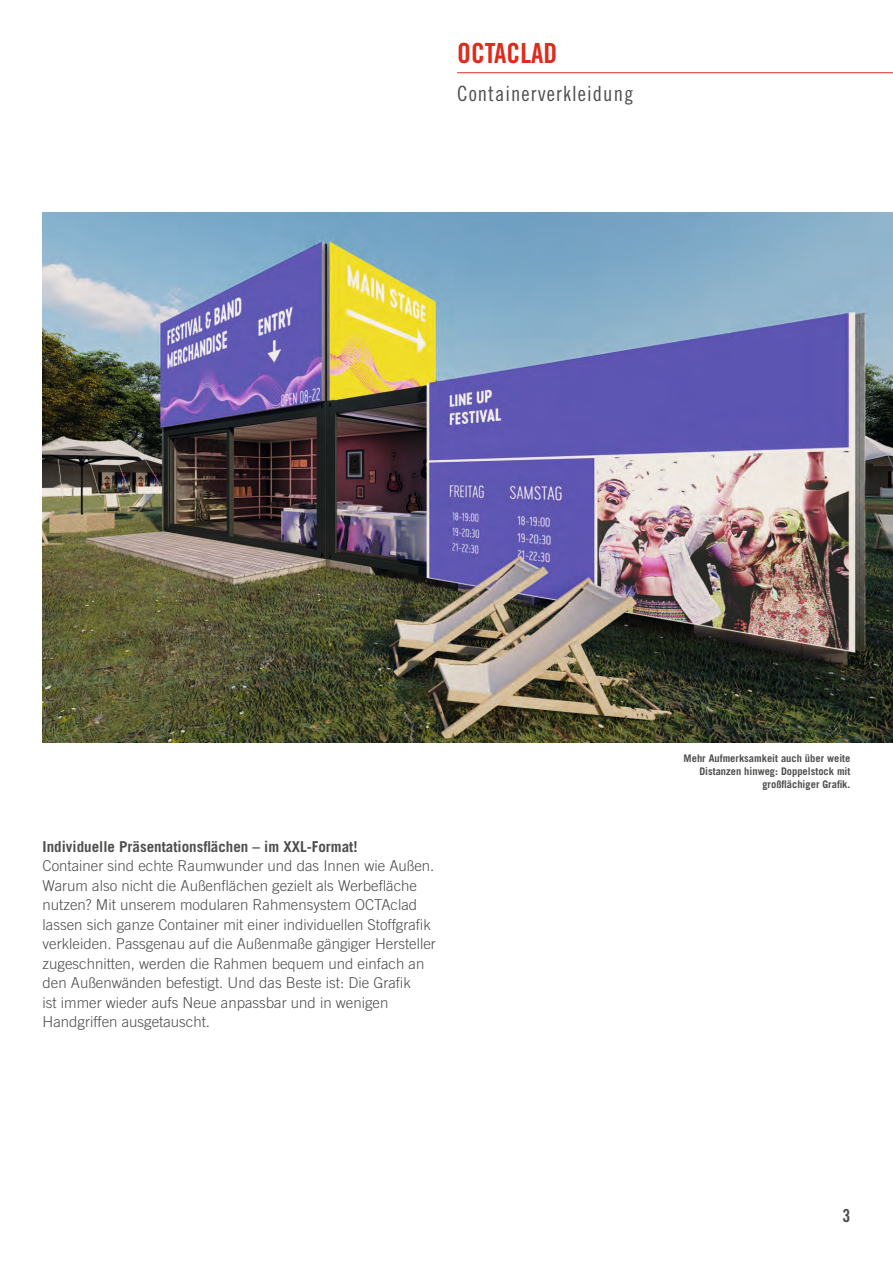
<style>
.page{position:relative;width:893px;height:1263px;background:#fff}
.page>*{position:absolute;margin:0;border:0;box-sizing:border-box;transform-origin:0 0}
.Caption_Headline{font:27.75px "Trade Gothic LT Pro Bd Cn 20";color:#dd2b1c}
.Sub_Caption_Headline{font:21px "Trade Gothic LT Pro Cn 18";letter-spacing:.05em;color:#4e4e4d}
.t1{font:18px "Trade Gothic LT Pro Bd Cn 20";color:#4e4e4d}
.t2{font:300 15px/19.5px "Trade Gothic LT Pro";color:#4e4e4d}
.t3{font:700 15px "Trade Gothic LT Pro";color:#4e4e4d}
.t4{font:700 10.5px/12.6px "Trade Gothic LT Pro";color:#4e4e4d;text-align:right}
</style>
<div class="page">
<hr style="left:457px;top:72px;width:436px;height:1px;background:#dd2b1c">
<img style="left:43px;top:213px;width:850px;height:529px">
<p class="Caption_Headline" style="left:457px;top:36px;width:102px">OCTACLAD</p>
<p class="Sub_Caption_Headline" style="left:457px;top:81px;width:178px">Containerverkleidung</p>
<p class="t3" style="left:43px;top:837px;width:317px">Individuelle Präsentationsflächen – im XXL-Format!</p>
<p class="t2" style="left:43px;top:856px;width:395px">Container sind echte Raumwunder und das Innen wie Außen.<br>Warum also nicht die Außenflächen gezielt als Werbefläche nutzen? Mit unserem modularen Rahmensystem OCTAclad lassen sich ganze Container mit einer individuellen Stoffgrafik verkleiden. Passgenau auf die Außenmaße gängiger Hersteller zugeschnitten, werden die Rahmen bequem und einfach an den Außenwänden befestigt. Und das Beste ist: Die Grafik<br>ist immer wieder aufs Neue anpassbar und in wenigen Handgriffen ausgetauscht.</p>
<p class="t4" style="left:684px;top:752px;width:168px">Mehr Aufmerksamkeit auch über weite<br>Distanzen hinweg: Doppelstock mit großflächiger Grafik.</p>
<p class="t1" style="left:842px;top:1205px;width:9px">3</p>
</div>
